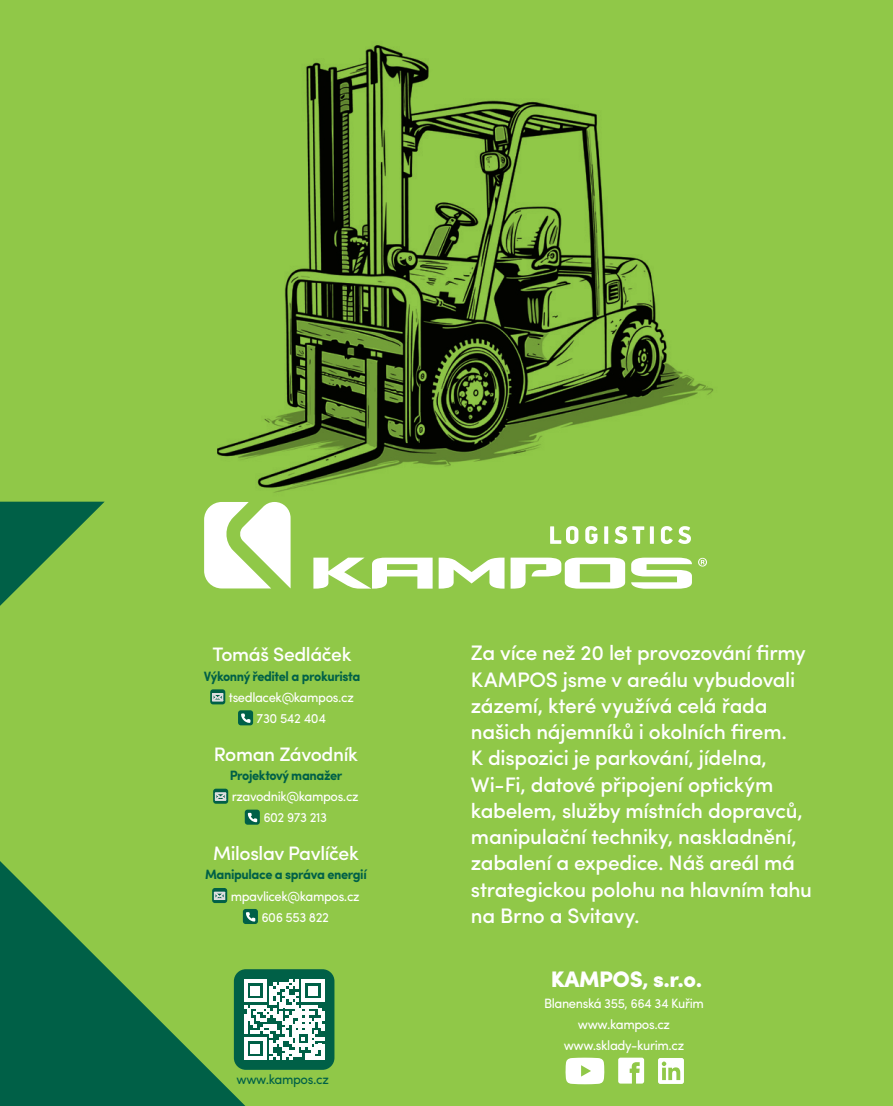
<style>
.page{position:relative;width:893px;height:1106px;background:#fff}
.page>*{position:absolute;margin:0;border:0;box-sizing:border-box;transform-origin:0 0}
.Mezitiulek_Kampos{font:900 22.5px "Sofia Pro";letter-spacing:-.02em;color:#fff}
.Normální{font:500 21px/26.2px "Sofia Pro";letter-spacing:-.015em;color:#fff}
.Mezitiulek_Kampos-2{font:500 19.5px "Sofia Pro";letter-spacing:-.02em;color:#fff}
.Chleba_Kampos{font:500 19.5px "Sofia Pro";letter-spacing:-.02em;color:#fff}
.Chleba_Kampos-2{font:13.5px "Sofia Pro";letter-spacing:-.03em;color:#fff;scale:.96 1}
.Chleba_Kampos-3{font:700 13.5px "Sofia Pro";letter-spacing:-.03em;color:#006047;scale:.96 1}
.Chleba_text{font:13.5px "Sofia Pro";letter-spacing:-.03em;color:#006047;scale:.96 1}
</style>
<div class="page">
<div style="left:0;top:556px;width:893px;height:550px;background:#90c848"></div>
<div style="left:0;top:0;width:893px;height:559px;background:#90c848"></div>
<div style="left:234px;top:969px;width:100px;height:100px;background:#006047;border-radius:12px"></div>
<svg style="left:267px;top:979px;width:57px;height:80px"></svg>
<svg style="left:565px;top:1057px;width:39px;height:27px"></svg>
<svg style="left:618px;top:1057px;width:26px;height:26px"></svg>
<svg style="left:658px;top:1058px;width:26px;height:25px"></svg>
<svg style="left:0;top:501px;width:267px;height:605px"></svg>
<img style="left:218px;top:45px;width:496px;height:457px">
<svg style="left:204px;top:502px;width:87px;height:86px"></svg>
<svg style="left:313px;top:557px;width:120px;height:31px"></svg>
<svg style="left:439px;top:557px;width:65px;height:31px"></svg>
<svg style="left:511px;top:557px;width:114px;height:31px"></svg>
<svg style="left:631px;top:557px;width:61px;height:31px"></svg>
<svg style="left:698px;top:558px;width:9px;height:8px"></svg>
<svg style="left:550px;top:526px;width:28px;height:18px"></svg>
<svg style="left:585px;top:526px;width:12px;height:18px"></svg>
<svg style="left:604px;top:526px;width:4px;height:18px"></svg>
<svg style="left:614px;top:526px;width:30px;height:18px"></svg>
<svg style="left:650px;top:526px;width:4px;height:18px"></svg>
<svg style="left:661px;top:526px;width:30px;height:18px"></svg>
<p class="Mezitiulek_Kampos-2" style="left:213px;top:640px;width:141px">Tomáš Sedláček</p>
<p class="Chleba_Kampos-3" style="left:204px;top:666px;width:165px">Výkonný ředitel a prokurista</p>
<p class="Chleba_Kampos-2" style="left:229px;top:687px;width:132px">tsedlacek@kampos.cz</p>
<p class="Chleba_Kampos-2" style="left:257px;top:708px;width:74px">730 542 404</p>
<p class="Mezitiulek_Kampos-2" style="left:214px;top:739px;width:145px">Roman Závodník</p>
<p class="Chleba_Kampos-3" style="left:230px;top:765px;width:119px">Projektový manažer</p>
<p class="Chleba_Kampos-2" style="left:232px;top:786px;width:134px">rzavodnik@kampos.cz</p>
<p class="Chleba_Kampos-2" style="left:263px;top:807px;width:68px">602 973 213</p>
<p class="Chleba_Kampos" style="left:213px;top:838px;width:147px">Miloslav Pavlíček</p>
<p class="Chleba_Kampos-3" style="left:205px;top:864px;width:170px">Manipulace a správa energií</p>
<p class="Chleba_Kampos-2" style="left:231px;top:885px;width:136px">mpavlicek@kampos.cz</p>
<p class="Chleba_Kampos-2" style="left:261px;top:906px;width:72px">606 553 822</p>
<p class="Chleba_text" style="left:237px;top:1069px;width:98px">www.kampos.cz</p>
<p class="Normální" style="left:471px;top:638px;width:343px">Za více než 20 let provozování firmy KAMPOS jsme v areálu vybudovali zázemí, které využívá celá řada našich nájemníků i okolních firem.<br>K dispozici je parkování, jídelna, Wi-Fi, datové připojení optickým kabelem, služby místních dopravců, manipulační techniky, naskladnění, zabalení a expedice. Náš areál má strategickou polohu na hlavním tahu na Brno a Svitavy.</p>
<p class="Mezitiulek_Kampos" style="left:551px;top:961px;width:153px">KAMPOS, s.r.o.</p>
<p class="Chleba_Kampos-2" style="left:544px;top:993px;width:168px">Blanenská 355, 664 34 Kuřim</p>
<p class="Chleba_Kampos-2" style="left:578px;top:1014px;width:98px">www.kampos.cz</p>
<p class="Chleba_Kampos-2" style="left:564px;top:1035px;width:127px">www.sklady-kurim.cz</p>
</div>
